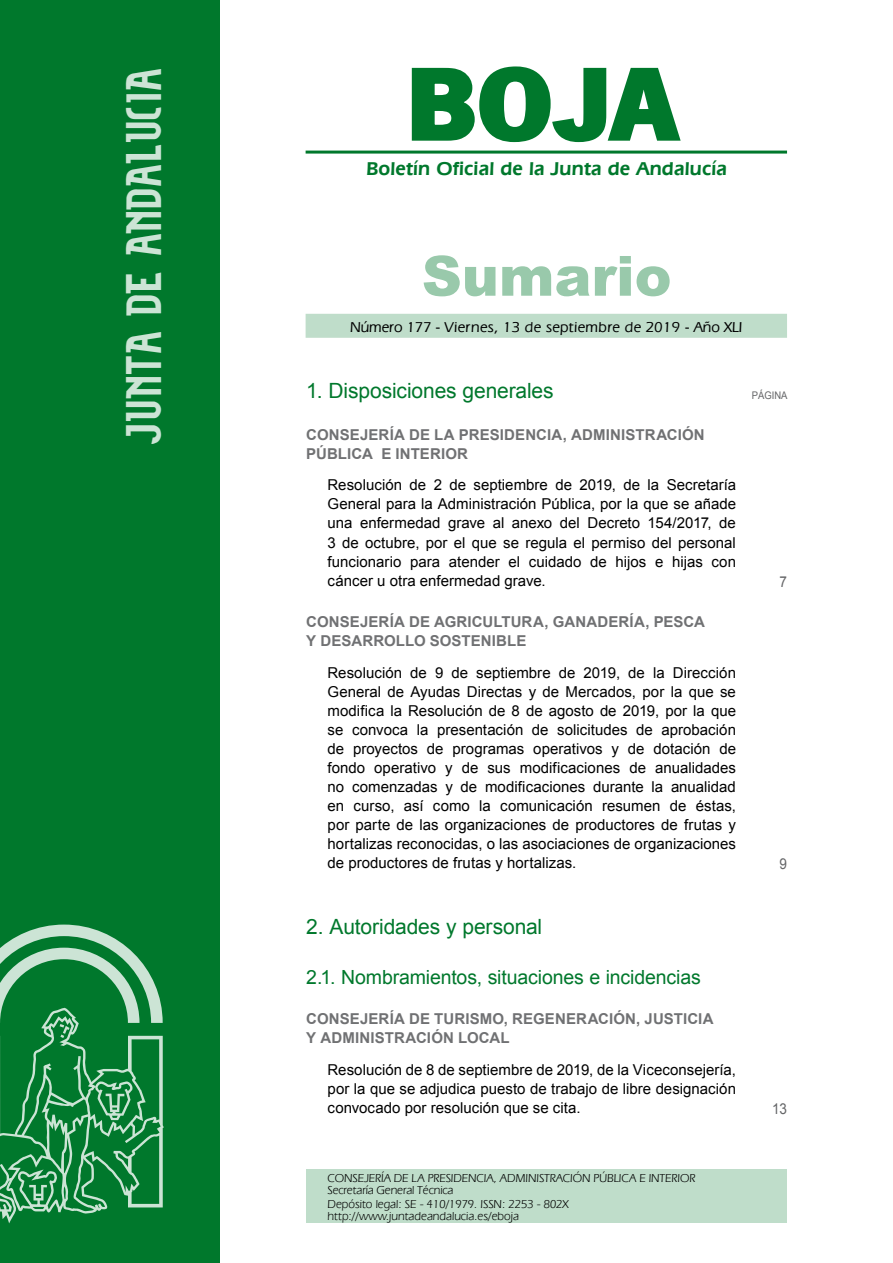
<style>
.page{position:relative;width:893px;height:1263px;background:#fff}
.page>*{position:absolute;margin:0;border:0;box-sizing:border-box;transform-origin:0 0}
.t1{font:700 105px "News Got T";color:#00782c;scale:1.14 1}
.t2{font:900 55.5px "Arial";color:#99c9ab}
.t3{font:27px "Alfabeto Andaluz Nuevo";color:#cce4d5}
.t4{font:21px "Arial";letter-spacing:-.005em;color:#00782c}
.t5{font:19.5px "Arial";letter-spacing:-.01em;color:#00782c}
.t6{font:600 19.5px "Eras IT Cby BT";letter-spacing:.01em;color:#00782c}
.t7{font:15px/19px "Arial";color:#000;text-align:justify}
.t8{font:700 15px/19px "Arial";letter-spacing:.01em;color:#707173}
.t9{font:500 15px "Eras IT Cby BT";letter-spacing:.025em;color:#000}
.t10{font:15px "Arial";color:#646567;scale:.9 1}
.t11{font:12px/12px "Eras IT Cby BT";letter-spacing:-.01em;color:#000}
.t12{font:10.5px "Arial";color:#646567;scale:.9 1}
</style>
<div class="page">
<hr style="left:305px;top:151px;width:482px;height:3px;background:#00782c">
<div style="left:305px;top:314px;width:482px;height:24px;background:#bfddca"></div>
<div style="left:0;top:0;width:219px;height:1263px;background:#00782c"></div>
<svg style="left:0;top:925px;width:164px;height:298px"></svg>
<svg style="left:411px;top:66px;width:270px;height:77px"></svg>
<div style="left:306px;top:1169px;width:481px;height:54px;background:#bfddca"></div>
<h3 class="t3" style="left:136px;top:446px;width:379px;rotate:-90deg">JUNTA DE ANDALUCIA</h3>
<h1 class="t1" style="left:405px;top:42px;width:240px">BOJA</h1>
<h3 class="t6" style="left:366px;top:157px;width:362px">Boletín Oficial de la Junta de Andalucía</h3>
<h2 class="t2" style="left:422px;top:236px;width:251px">Sumario</h2>
<p class="t9" style="left:350px;top:317px;width:393px">Número 177 - Viernes, 13 de septiembre de 2019 - Año XLI</p>
<h3 class="t4" style="left:306px;top:377px;width:249px">1. Disposiciones generales</h3>
<p class="t12" style="left:751px;top:389px;width:41px">PÁGINA</p>
<p class="t8" style="left:306px;top:425px;width:400px">CONSEJERÍA DE LA PRESIDENCIA, ADMINISTRACIÓN<br>PÚBLICA E INTERIOR</p>
<p class="t7" style="left:327px;top:476px;width:410px">Resolución de 2 de septiembre de 2019, de la Secretaría General para la Administración Pública, por la que se añade una enfermedad grave al anexo del Decreto 154/2017, de 3 de octubre, por el que se regula el permiso del personal funcionario para atender el cuidado de hijos e hijas con cáncer u otra enfermedad grave.</p>
<p class="t10" style="left:779px;top:572px;width:10px">7</p>
<p class="t8" style="left:306px;top:613px;width:400px">CONSEJERÍA DE AGRICULTURA, GANADERÍA, PESCA<br>Y DESARROLLO SOSTENIBLE</p>
<p class="t7" style="left:327px;top:663px;width:410px">Resolución de 9 de septiembre de 2019, de la Dirección General de Ayudas Directas y de Mercados, por la que se modifica la Resolución de 8 de agosto de 2019, por la que se convoca la presentación de solicitudes de aprobación de proyectos de programas operativos y de dotación de fondo operativo y de sus modificaciones de anualidades no comenzadas y de modificaciones durante la anualidad en curso, así como la comunicación resumen de éstas, por parte de las organizaciones de productores de frutas y hortalizas reconocidas, o las asociaciones de organizaciones de productores de frutas y hortalizas.</p>
<h3 class="t4" style="left:306px;top:913px;width:237px">2. Autoridades y personal</h3>
<h3 class="t5" style="left:306px;top:964px;width:396px">2.1. Nombramientos, situaciones e incidencias</h3>
<p class="t8" style="left:306px;top:1010px;width:409px">CONSEJERÍA DE TURISMO, REGENERACIÓN, JUSTICIA<br>Y ADMINISTRACIÓN LOCAL</p>
<p class="t7" style="left:327px;top:1060px;width:410px">Resolución de 8 de septiembre de 2019, de la Viceconsejería, por la que se adjudica puesto de trabajo de libre designación convocado por resolución que se cita.</p>
<p class="t11" style="left:327px;top:1171px;width:369px">CONSEJERÍA DE LA PRESIDENCIA, ADMINISTRACIÓN PÚBLICA E INTERIOR<br>Secretaría General Técnica</p>
<p class="t11" style="left:327px;top:1198px;width:243px">Depósito legal: SE - 410/1979. ISSN: 2253 - 802X http://www.juntadeandalucia.es/eboja</p>
<p class="t10" style="left:779px;top:854px;width:10px">9</p>
<p class="t10" style="left:772px;top:1099px;width:18px">13</p>
</div>
